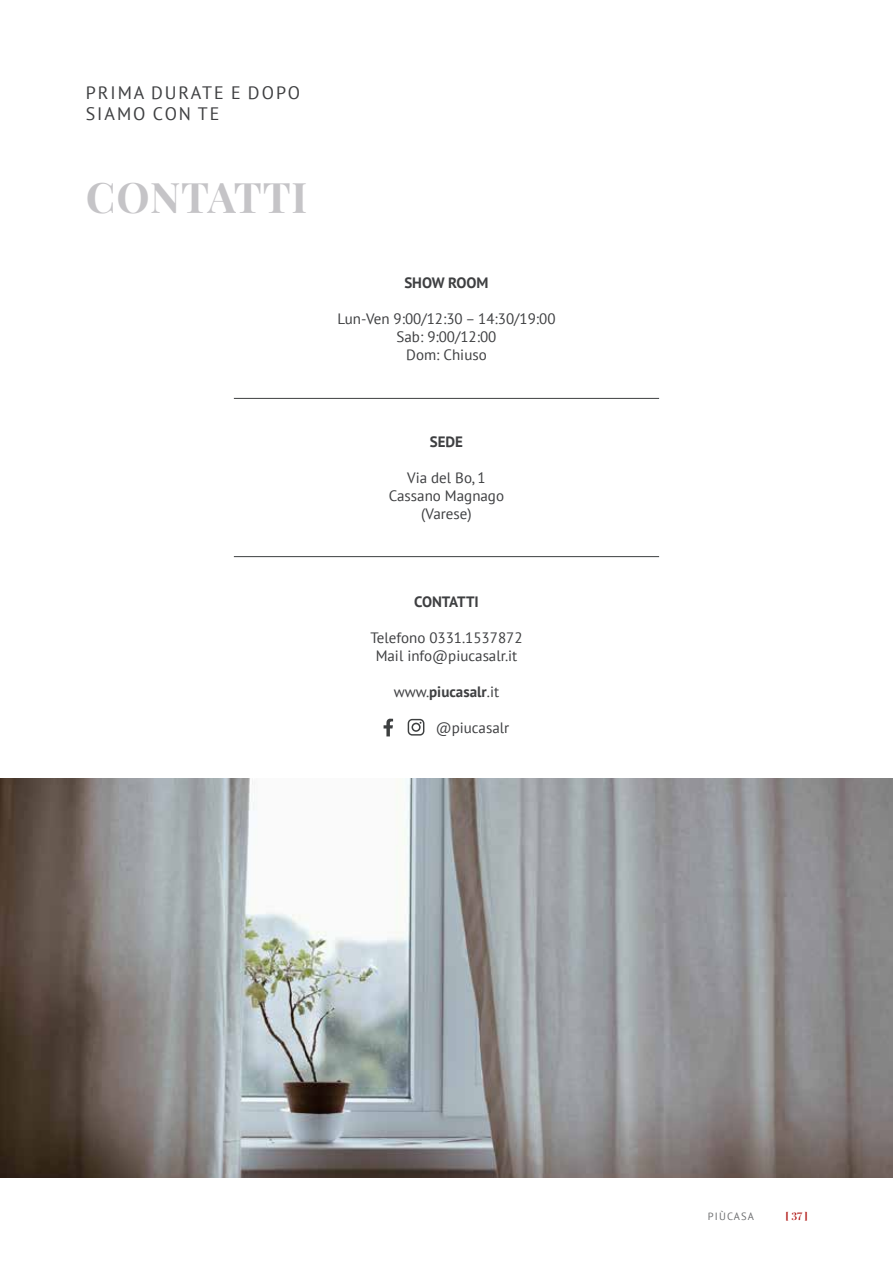
<style>
.page{position:relative;width:893px;height:1263px;background:#fff}
.page>*{position:absolute;margin:0;border:0;box-sizing:border-box;transform-origin:0 0}
.t1{font:700 42px "Playfair Display";letter-spacing:.02em;color:#c5c4c7}
.t2{font:18px/21px "PT Sans";letter-spacing:.11em;color:#3e3f41}
.t3{font:15px/18px "PT Sans";color:#3e3f41;text-align:center}
.t4{font:700 15px "PT Sans";color:#3e3f41}
.t5{font:10.5px "PT Sans";letter-spacing:.11em;color:#6d6e70}
.t6{font:600 10.5px "Playfair Display";color:#b11917}
.s1{font-weight:400}
</style>
<div class="page">
<img style="left:0;top:778px;width:893px;height:400px">
<hr style="left:234px;top:398px;width:425px;height:1px;background:#3c3f40">
<hr style="left:234px;top:556px;width:425px;height:1px;background:#3c3f40">
<svg style="left:384px;top:719px;width:9px;height:17px"></svg>
<svg style="left:408px;top:719px;width:16px;height:16px"></svg>
<p class="t2" style="left:86px;top:81px;width:216px">PRIMA DURATE E DOPO<br>SIAMO CON TE</p>
<h1 class="t1" style="left:86px;top:164px;width:223px">CONTATTI</h1>
<p class="t4" style="left:404px;top:272px;width:86px">SHOW ROOM</p>
<p class="t3" style="left:337px;top:309px;width:220px">Lun-Ven 9:00/12:30 – 14:30/19:00<br>Sab: 9:00/12:00<br>Dom: Chiuso</p>
<p class="t4" style="left:430px;top:432px;width:35px">SEDE</p>
<p class="t3" style="left:389px;top:468px;width:117px">Via del Bo, 1<br>Cassano Magnago (Varese)</p>
<p class="t4" style="left:414px;top:591px;width:66px">CONTATTI</p>
<p class="t3" style="left:370px;top:628px;width:154px">Telefono 0331.1537872<br>Mail info@piucasalr.it</p>
<p class="t4" style="left:394px;top:681px;width:107px"><span class="s1">www.</span>piucasalr<span class="s1">.it</span></p>
<p class="t3" style="left:436px;top:718px;width:75px">@piucasalr</p>
<p class="t5" style="left:708px;top:1210px;width:48px">PIÙCASA</p>
<p class="t6" style="left:786px;top:1208px;width:24px">[ 37 ]</p>
</div>
